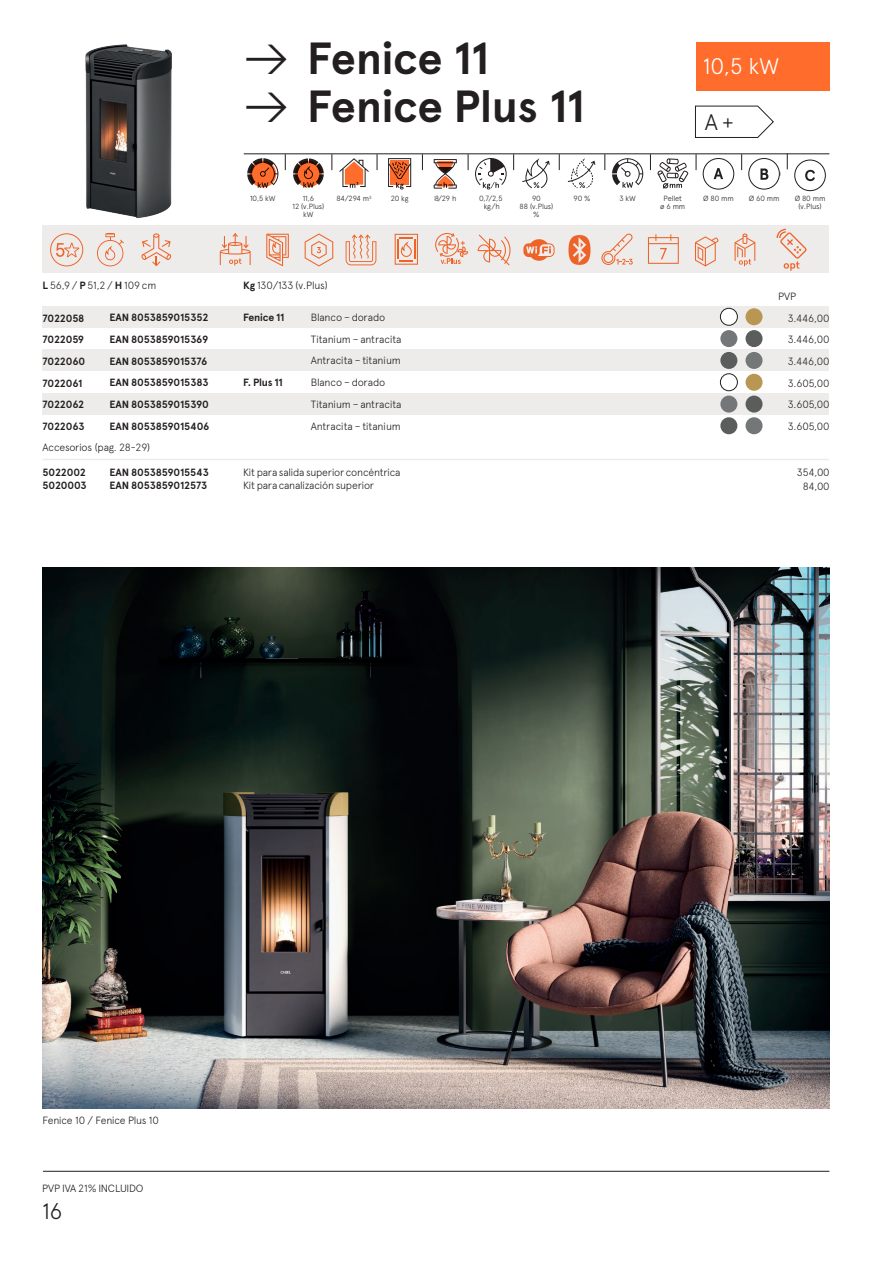
<style>
.page{position:relative;width:893px;height:1263px;background:#fff}
.page>*{position:absolute;margin:0;border:0;box-sizing:border-box;transform-origin:0 0}
._03_Testo{font:700 45px "Apercu";letter-spacing:-.01em;color:#231f20}
._03_Testo-2{font:300 22.5px "Apercu";color:#fff}
.t1{font:300 22.5px "Apercu";color:#231f20}
._03_Testo-3{font:300 10.5px "Apercu";letter-spacing:-.02em;color:#231f20}
._03_Testo-4{font:700 10.5px/13.5px "Apercu";letter-spacing:-.02em;color:#231f20}
.Testino_7_pt_sinistr{font:300 10.5px "Apercu";letter-spacing:-.02em;color:#231f20}
.testino_7_pt_central{font:300 7.5px/8.1px "Apercu";letter-spacing:-.015em;color:#231f20;text-align:center}
.s1{font-weight:700}
.s2{font-family:"Riforma";font-weight:300;font-size:42px}
</style>
<div class="page">
<hr style="left:43px;top:1171px;width:786px;height:1px;background:#231f20">
<div style="left:42px;top:306px;width:787px;height:22px;background:#eeeceb"></div>
<div style="left:42px;top:350px;width:787px;height:21px;background:#eeeceb"></div>
<div style="left:42px;top:393px;width:787px;height:22px;background:#eeeceb"></div>
<div style="left:745px;top:308px;width:17px;height:17px;background:#b99652;border-radius:50%"></div>
<div style="left:720px;top:308px;width:17px;height:17px;background:#fff;border-radius:50%"></div>
<div style="left:720px;top:308px;width:18px;height:17px;border:1px solid #231f20;border-radius:50%"></div>
<div style="left:720px;top:374px;width:18px;height:17px;border:1px solid #231f20;border-radius:50%"></div>
<div style="left:745px;top:374px;width:17px;height:17px;background:#b99652;border-radius:50%"></div>
<div style="left:745px;top:417px;width:17px;height:17px;background:#747778;border-radius:50%"></div>
<div style="left:720px;top:417px;width:17px;height:17px;background:#5b5d5d;border-radius:50%"></div>
<div style="left:745px;top:352px;width:17px;height:17px;background:#747778;border-radius:50%"></div>
<div style="left:720px;top:352px;width:17px;height:17px;background:#5b5d5d;border-radius:50%"></div>
<div style="left:745px;top:330px;width:17px;height:17px;background:#5b5d5d;border-radius:50%"></div>
<div style="left:720px;top:330px;width:17px;height:17px;background:#747778;border-radius:50%"></div>
<div style="left:745px;top:396px;width:17px;height:17px;background:#5b5d5d;border-radius:50%"></div>
<div style="left:720px;top:396px;width:17px;height:17px;background:#747778;border-radius:50%"></div>
<img style="left:85px;top:44px;width:87px;height:175px">
<div style="left:696px;top:43px;width:133px;height:48px;background:#ff6c2c"></div>
<svg style="left:695px;top:105px;width:79px;height:33px"></svg>
<svg style="left:285px;top:154px;width:1px;height:16px"></svg>
<svg style="left:331px;top:154px;width:1px;height:16px"></svg>
<svg style="left:377px;top:154px;width:1px;height:16px"></svg>
<svg style="left:422px;top:154px;width:1px;height:16px"></svg>
<svg style="left:650px;top:154px;width:1px;height:16px"></svg>
<svg style="left:468px;top:154px;width:1px;height:16px"></svg>
<svg style="left:513px;top:154px;width:1px;height:16px"></svg>
<svg style="left:741px;top:154px;width:1px;height:16px"></svg>
<svg style="left:559px;top:154px;width:1px;height:16px"></svg>
<svg style="left:604px;top:154px;width:1px;height:16px"></svg>
<hr style="left:244px;top:153px;width:585px;height:1px;background:#231f20">
<svg style="left:247px;top:158px;width:32px;height:30px"></svg>
<svg style="left:339px;top:158px;width:30px;height:30px"></svg>
<svg style="left:475px;top:158px;width:32px;height:32px"></svg>
<svg style="left:612px;top:158px;width:32px;height:30px"></svg>
<svg style="left:748px;top:158px;width:32px;height:32px"></svg>
<svg style="left:388px;top:158px;width:24px;height:32px"></svg>
<svg style="left:522px;top:158px;width:28px;height:31px"></svg>
<svg style="left:293px;top:158px;width:31px;height:30px"></svg>
<svg style="left:433px;top:159px;width:24px;height:30px"></svg>
<svg style="left:567px;top:158px;width:29px;height:31px"></svg>
<svg style="left:696px;top:154px;width:38px;height:36px"></svg>
<svg style="left:657px;top:158px;width:32px;height:31px"></svg>
<div style="left:43px;top:225px;width:786px;height:48px;background:#eeeceb"></div>
<svg style="left:266px;top:233px;width:23px;height:34px"></svg>
<svg style="left:97px;top:233px;width:27px;height:33px"></svg>
<svg style="left:141px;top:233px;width:31px;height:33px"></svg>
<svg style="left:647px;top:234px;width:32px;height:30px"></svg>
<svg style="left:695px;top:236px;width:24px;height:31px"></svg>
<svg style="left:734px;top:234px;width:21px;height:32px"></svg>
<svg style="left:219px;top:233px;width:32px;height:33px"></svg>
<svg style="left:50px;top:234px;width:33px;height:32px"></svg>
<div style="left:50px;top:233px;width:33px;height:33px;border:1px solid #ff6c2c;border-radius:50%"></div>
<svg style="left:568px;top:233px;width:65px;height:32px"></svg>
<svg style="left:304px;top:233px;width:30px;height:34px"></svg>
<svg style="left:345px;top:234px;width:32px;height:32px"></svg>
<svg style="left:477px;top:234px;width:34px;height:32px"></svg>
<svg style="left:523px;top:239px;width:32px;height:22px"></svg>
<svg style="left:394px;top:233px;width:24px;height:32px"></svg>
<svg style="left:435px;top:233px;width:33px;height:31px"></svg>
<svg style="left:794px;top:159px;width:32px;height:32px"></svg>
<svg style="left:787px;top:153px;width:1px;height:16px"></svg>
<img style="left:43px;top:567px;width:786px;height:541px">
<hr style="left:42px;top:459px;width:787px;height:1px;background:#eeeceb">
<svg style="left:776px;top:229px;width:31px;height:42px"></svg>
<p class="_03_Testo-3" style="left:43px;top:279px;width:115px"><span class="s1">L</span> 56,9 / <span class="s1">P</span> 51,2 / <span class="s1">H</span> 109 cm</p>
<p class="_03_Testo-4" style="left:43px;top:311px;width:43px">7022058</p>
<p class="_03_Testo-4" style="left:43px;top:333px;width:43px">7022059</p>
<p class="_03_Testo-4" style="left:43px;top:355px;width:44px">7022060</p>
<p class="_03_Testo-4" style="left:43px;top:376px;width:41px">7022061</p>
<p class="_03_Testo-4" style="left:43px;top:398px;width:43px">7022062</p>
<p class="_03_Testo-4" style="left:43px;top:420px;width:43px">7022063</p>
<p class="Testino_7_pt_sinistr" style="left:43px;top:441px;width:109px">Accesorios (pag. 28-29)</p>
<p class="_03_Testo-4" style="left:43px;top:465px;width:45px">5022002</p>
<p class="_03_Testo-4" style="left:43px;top:479px;width:46px">5020003</p>
<p class="_03_Testo-4" style="left:109px;top:311px;width:101px">EAN 8053859015352</p>
<p class="_03_Testo-4" style="left:109px;top:333px;width:100px">EAN 8053859015369</p>
<p class="_03_Testo-4" style="left:109px;top:354px;width:99px">EAN 8053859015376</p>
<p class="_03_Testo-4" style="left:109px;top:376px;width:101px">EAN 8053859015383</p>
<p class="_03_Testo-4" style="left:109px;top:398px;width:101px">EAN 8053859015390</p>
<p class="_03_Testo-4" style="left:109px;top:419px;width:102px">EAN 8053859015406</p>
<p class="_03_Testo-4" style="left:109px;top:465px;width:101px">EAN 8053859015543<br>EAN 8053859012573</p>
<p class="_03_Testo" style="left:243px;top:31px;width:248px"><span class="s2">→</span> Fenice 11</p>
<p class="_03_Testo" style="left:243px;top:79px;width:343px"><span class="s2">→</span> Fenice Plus 11</p>
<p class="_03_Testo-2" style="left:703px;top:53px;width:78px">10,5 kW</p>
<p class="t1" style="left:705px;top:108px;width:31px">A +</p>
<p class="testino_7_pt_central" style="left:250px;top:195px;width:27px">10,5 kW</p>
<p class="testino_7_pt_central" style="left:303px;top:195px;width:13px">11,6</p>
<p class="testino_7_pt_central" style="left:293px;top:203px;width:33px">12 (v.Plus) kW</p>
<p class="testino_7_pt_central" style="left:336px;top:195px;width:37px">84/294 m<sup>3</sup></p>
<p class="testino_7_pt_central" style="left:391px;top:195px;width:19px">20 kg</p>
<p class="testino_7_pt_central" style="left:434px;top:195px;width:24px">8/29 h</p>
<p class="testino_7_pt_central" style="left:574px;top:195px;width:18px">90 %</p>
<p class="testino_7_pt_central" style="left:619px;top:195px;width:18px">3 kW</p>
<p class="testino_7_pt_central" style="left:664px;top:195px;width:20px">Pellet</p>
<p class="testino_7_pt_central" style="left:660px;top:203px;width:27px">ø 6 mm</p>
<p class="testino_7_pt_central" style="left:479px;top:195px;width:25px">0,7/2,5</p>
<p class="testino_7_pt_central" style="left:484px;top:203px;width:18px">kg/h</p>
<p class="testino_7_pt_central" style="left:532px;top:195px;width:10px">90</p>
<p class="testino_7_pt_central" style="left:703px;top:195px;width:32px">Ø 80 mm</p>
<p class="testino_7_pt_central" style="left:520px;top:203px;width:35px">88 (v.Plus) %</p>
<p class="testino_7_pt_central" style="left:749px;top:195px;width:32px">Ø 60 mm</p>
<p class="testino_7_pt_central" style="left:795px;top:195px;width:32px">Ø 80 mm</p>
<p class="testino_7_pt_central" style="left:798px;top:203px;width:25px">(v.Plus)</p>
<p class="_03_Testo-3" style="left:243px;top:279px;width:86px"><span class="s1">Kg</span> 130/133 (v.Plus)</p>
<p class="_03_Testo-4" style="left:243px;top:311px;width:43px">Fenice 11</p>
<p class="_03_Testo-3" style="left:311px;top:311px;width:76px">Blanco – dorado</p>
<p class="_03_Testo-3" style="left:311px;top:333px;width:92px">Titanium – antracita</p>
<p class="_03_Testo-3" style="left:311px;top:354px;width:92px">Antracita – titanium</p>
<p class="_03_Testo-4" style="left:243px;top:376px;width:41px">F. Plus 11</p>
<p class="_03_Testo-3" style="left:311px;top:376px;width:76px">Blanco – dorado</p>
<p class="_03_Testo-3" style="left:311px;top:398px;width:92px">Titanium – antracita</p>
<p class="_03_Testo-3" style="left:311px;top:420px;width:92px">Antracita – titanium</p>
<p class="_03_Testo-3" style="left:243px;top:466px;width:159px">Kit para salida superior concéntrica</p>
<p class="_03_Testo-3" style="left:243px;top:479px;width:132px">Kit para canalización superior</p>
<p class="_03_Testo-3" style="left:778px;top:290px;width:20px">PVP</p>
<p class="_03_Testo-3" style="left:788px;top:312px;width:43px">3.446,00</p>
<p class="_03_Testo-3" style="left:788px;top:333px;width:43px">3.446,00</p>
<p class="_03_Testo-3" style="left:788px;top:355px;width:43px">3.446,00</p>
<p class="_03_Testo-3" style="left:788px;top:377px;width:43px">3.605,00</p>
<p class="_03_Testo-3" style="left:788px;top:398px;width:43px">3.605,00</p>
<p class="_03_Testo-3" style="left:788px;top:420px;width:43px">3.605,00</p>
<p class="_03_Testo-3" style="left:797px;top:466px;width:34px">354,00</p>
<p class="_03_Testo-3" style="left:803px;top:480px;width:28px">84,00</p>
<p class="_03_Testo-3" style="left:43px;top:1114px;width:118px">Fenice 10 / Fenice Plus 10</p>
<p class="_03_Testo-3" style="left:42px;top:1182px;width:103px">PVP IVA 21% INCLUIDO</p>
<h2 class="t1" style="left:42px;top:1198px;width:22px">16</h2>
</div>
